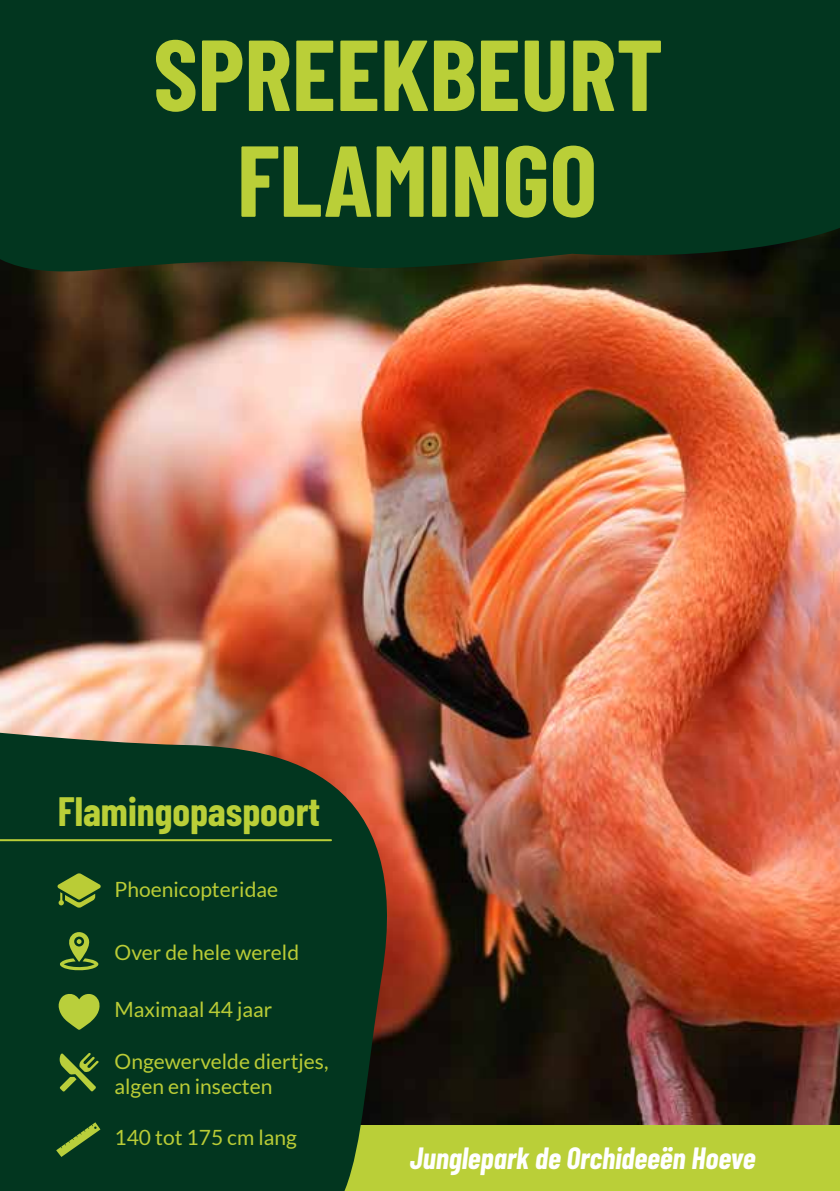
<style>
.page{position:relative;width:840px;height:1191px;background:#fff}
.page>*{position:absolute;margin:0;border:0;box-sizing:border-box;transform-origin:0 0}
.t1{font:700 100.6px/105.8px "Barlow Condensed";color:#bacf38;text-align:center}
.t2{font:700 40px "Barlow Condensed";color:#bacf38}
.t3{font:italic 700 30px "Barlow Condensed";color:#fff}
.t4{font:21px/25.2px "Lato";color:#bacc36}
</style>
<div class="page">
<img style="left:0;top:286px;width:839px;height:839px">
<div style="left:0;top:1125px;width:839px;height:66px;background:#bacf38"></div>
<svg style="left:0;top:710px;width:413px;height:481px;background:#234026"></svg>
<svg style="left:59px;top:992px;width:41px;height:38px;background:#7e9d31"></svg>
<svg style="left:60px;top:1052px;width:38px;height:39px"></svg>
<hr style="left:0;top:839px;width:331px;height:2px;background:#bacf38">
<svg style="left:57px;top:873px;width:44px;height:35px;background:#65872b"></svg>
<svg style="left:60px;top:930px;width:38px;height:40px;background:#446d29"></svg>
<svg style="left:0;top:0;width:839px;height:286px;background:#05341d"></svg>
<svg style="left:56px;top:1122px;width:44px;height:35px"></svg>
<h1 class="t1" style="left:153px;top:16px;width:511px">SPREEKBEURT<br>FLAMINGO</h1>
<h2 class="t2" style="left:58px;top:782px;width:264px">Flamingopaspoort</h2>
<p class="t4" style="left:114px;top:876px;width:165px">Phoenicopteridae</p>
<p class="t4" style="left:114px;top:939px;width:186px">Over de hele wereld</p>
<p class="t4" style="left:114px;top:996px;width:159px">Maximaal 44 jaar</p>
<p class="t4" style="left:114px;top:1048px;width:215px">Ongewervelde diertjes, algen en insecten</p>
<p class="t4" style="left:114px;top:1124px;width:184px">140 tot 175 cm lang</p>
<h3 class="t3" style="left:409px;top:1136px;width:347px">Junglepark de Orchideeën Hoeve</h3>
</div>
